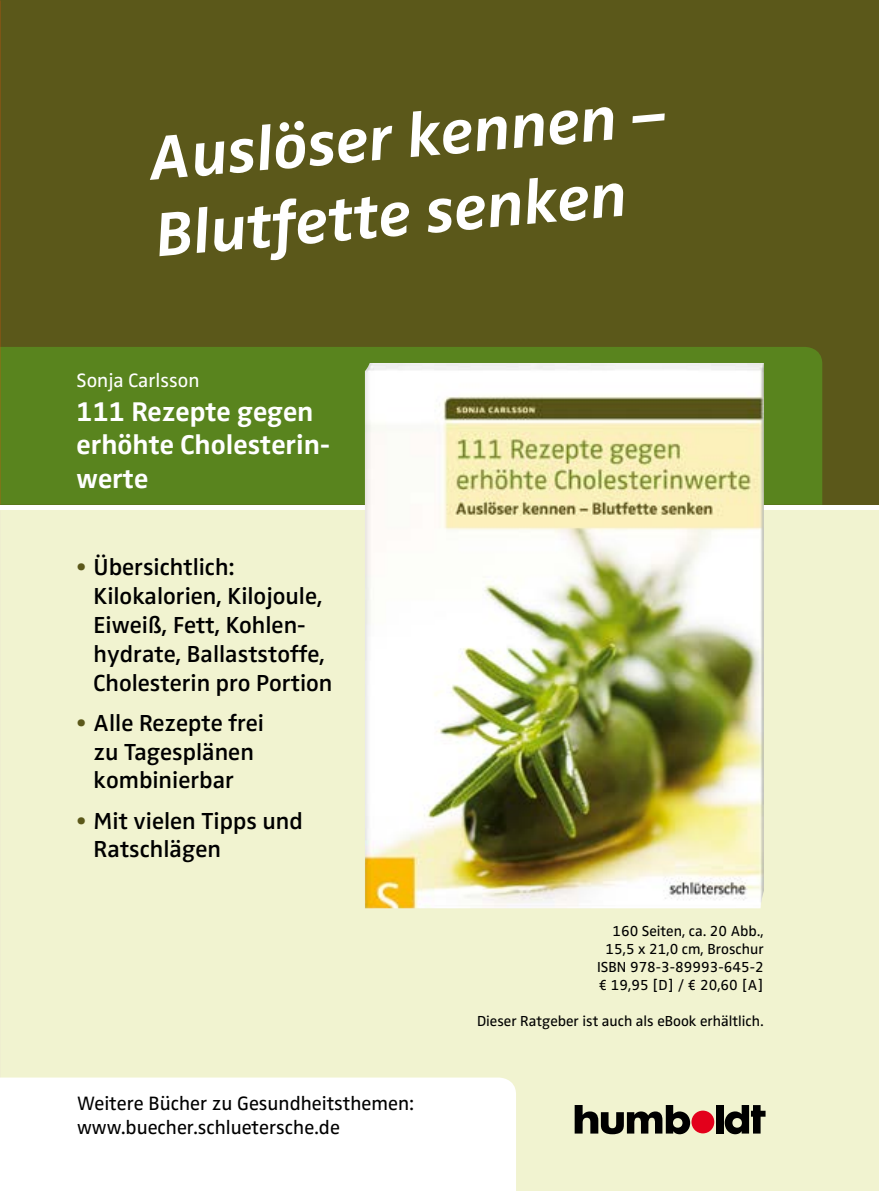
<style>
.page{position:relative;width:879px;height:1191px;background:#fff}
.page>*{position:absolute;margin:0;border:0;box-sizing:border-box;transform-origin:0 0}
.t1{font:italic 700 64px/76.8px "Zwo Pro";color:#fff}
.t2{font:700 28px/33.6px "Zwo Pro";color:#fff}
.t3{font:600 24px/28.8px "Zwo Pro";color:#000}
.t4{font:20px/24px "Zwo Pro";color:#000}
.t5{font:20px "Zwo Pro";color:#fff}
.t6{font:15px/18px "Zwo Pro";color:#000;text-align:right}
.s1{color:#5b581a}
</style>
<div class="page">
<div style="left:0;top:0;width:879px;height:505px;background:#5b581a"></div>
<div style="left:0;top:347px;width:822px;height:158px;background:#59841e"></div>
<div style="left:0;top:510px;width:879px;height:681px;background:#f1f3d0"></div>
<img style="left:365px;top:363px;width:399px;height:545px">
<div style="left:0;top:1077px;width:516px;height:114px;background:#fff"></div>
<div style="left:691px;top:1110px;width:23px;height:23px;background:#e3001b;border-radius:50%"></div>
<svg style="left:574px;top:1105px;width:116px;height:29px"></svg>
<div style="left:716px;top:1105px;width:7px;height:28px;background:#000"></div>
<svg style="left:725px;top:1105px;width:40px;height:29px"></svg>
<h1 class="t1" style="left:146px;top:121px;width:520px;rotate:-5deg">Auslöser kennen –<br>Blutfette senken</h1>
<p class="t5" style="left:77px;top:369px;width:124px">Sonja Carlsson</p>
<p class="t2" style="left:77px;top:395px;width:255px">111 Rezepte gegen erhöhte Cholesterin&shy;werte</p>
<p class="t3" style="left:94px;top:553px;width:240px;text-indent:-17px"><span class="s1">•</span> Übersichtlich:<br>Kilokalorien, Kilojoule,<br>Eiweiß, Fett, Kohlen&shy;hydrate, Ballaststoffe,<br>Cholesterin pro Portion</p>
<p class="t3" style="left:77px;top:709px;width:189px;text-align:center"><span class="s1">•</span> Alle Rezepte frei zu Tagesplänen kombinierbar</p>
<p class="t3" style="left:94px;top:806px;width:211px;text-indent:-17px"><span class="s1">•</span> Mit vielen Tipps und<br>Ratschlägen</p>
<p class="t4" style="left:77px;top:1092px;width:338px">Weitere Bücher zu Gesundheitsthemen: www.buecher.schluetersche.de</p>
<p class="t6" style="left:597px;top:922px;width:168px">160 Seiten, ca. 20 Abb.,<br>15,5 x 21,0 cm, Broschur<br>ISBN 978-3-89993-645-2 € 19,95 [D] / € 20,60 [A]</p>
<p class="t6" style="left:477px;top:1012px;width:288px">Dieser Ratgeber ist auch als eBook erhältlich.</p>
</div>
